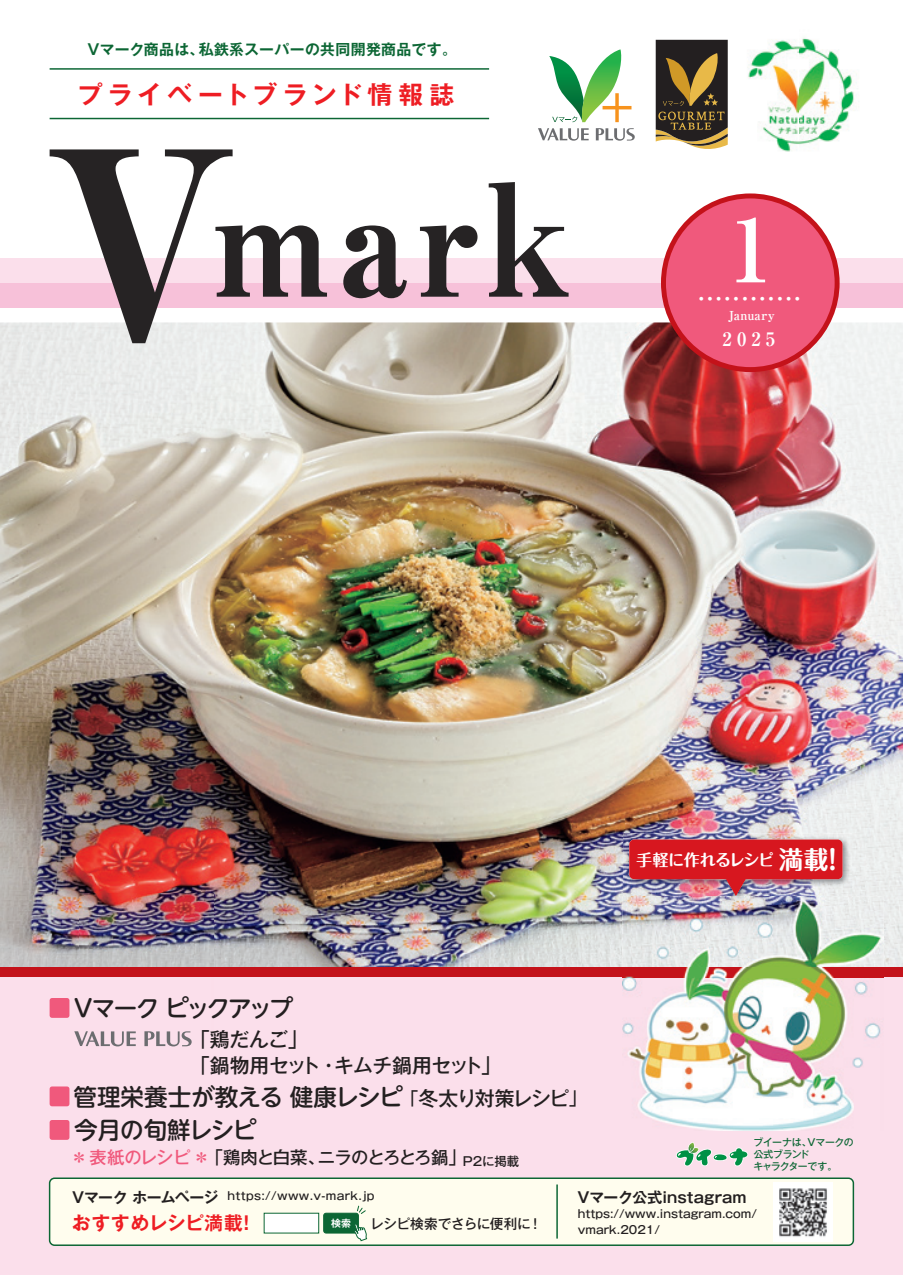
<style>
.page{position:relative;width:903px;height:1275px;background:#fff}
.page>*{position:absolute;margin:0;border:0;box-sizing:border-box;transform-origin:0 0}
.t1{font:700 86.8px "Ryumin Pr 5";color:#fff}
.t2{font:700 27.3px "Maru Fo Pro";color:#fff;scale:.91 1}
.t3{font:700 24.85px "Gothic MB101 Pr 5 De";letter-spacing:.2em;color:#ee1d23}
.t4{font:700 24.85px "Maru Fo Pro";color:#fff}
.t5{font:500 23.62px/32.7px "UD Shin M Go Pr 6";letter-spacing:-.005em;color:#231f20}
.t6{font:500 23.62px "UD Shin M Go Pr 6";letter-spacing:-.075em;color:#231f20}
.t7{font:500 19.78px "Gothic MB101 Pr 5";letter-spacing:-.03em;color:#231f20}
.t8{font:500 19.78px "Gothic MB101 Pr 5";letter-spacing:-.075em;color:#231f20}
.t9{font:700 18.55px "Gothic MB101 Pr 5 De";color:#fff}
.t10{font:700 18.55px "Gothic MB101 Pr 5 De";letter-spacing:.045em;color:#ee1d23}
.t11{font:700 18.55px "Ryumin Pr 5";color:#fff}
.t12{font:500 17.32px "Gothic MB101 Pr 5";letter-spacing:-.005em;color:#f0597c}
.t13{font:500 17.32px "Gothic MB101 Pr 5";letter-spacing:-.065em;color:#231f20}
.t14{font:700 16.1px "Maru Fo Pro";letter-spacing:-.04em;color:#fff}
.t15{font:700 14.88px "Gothic MB101 Pr 5 De";letter-spacing:.025em;color:#0c6634}
.t16{font:700 14.88px "Gothic MB101 Pr 5 De";letter-spacing:-.01em;color:#231f20}
.t17{font:700 14.88px "Gothic MB101 Pr 5 De";letter-spacing:-.03em;color:#231f20}
.t18{font:700 14.88px "Gothic MB101 Pr 5 De";letter-spacing:.005em;color:#0c6634}
.t19{font:500 13.65px "Gothic MB101 Pr 5";letter-spacing:-.015em;color:#231f20}
.t20{font:700 12.42px "Ryumin Pr 5";letter-spacing:.02em;color:#fff}
.t21{font:500 12.42px "Gothic MB101 Pr 5";letter-spacing:-.01em;color:#231f20}
.t22{font:500 11.2px/15.8px "Gothic MB101 Pr 5";color:#231f20}
.t23{font:500 11.2px "Gothic MB101 Pr 5";letter-spacing:.03em;color:#231f20}
.t24{font:500 9.97px/12.2px "Gothic MB101 Pr 5";letter-spacing:-.045em;color:#0c6634}
.t25{font:700 9.97px "Gothic MB101 Pr 5 De";color:#fff}
.s1{color:#231f20}
</style>
<div class="page">
<div style="left:0;top:972px;width:903px;height:303px;background:#fbdfeb"></div>
<div style="left:0;top:258px;width:903px;height:50px;background:#fbdfeb"></div>
<div style="left:0;top:283px;width:903px;height:25px;background:#f7c1d9"></div>
<img style="left:0;top:322px;width:903px;height:645px">
<svg style="left:596px;top:128px;width:39px;height:13px"></svg>
<svg style="left:538px;top:128px;width:51px;height:13px"></svg>
<svg style="left:549px;top:49px;width:82px;height:73px"></svg>
<img style="left:86px;top:1046px;width:102px;height:1px">
<img style="left:80px;top:893px;width:133px;height:74px">
<div style="left:50px;top:1178px;width:803px;height:67px;background:#fffdee;border-radius:5px"></div>
<div style="left:49px;top:1177px;width:805px;height:69px;border:1px solid #0c6634;border-radius:5px"></div>
<div style="left:264px;top:1213px;width:55px;height:20px;background:#fff"></div>
<div style="left:324px;top:1213px;width:34px;height:20px;background:#0c6634;border-radius:2px"></div>
<div style="left:323px;top:1213px;width:36px;height:20px;border:1px solid #0c6634;border-radius:2px"></div>
<svg style="left:356px;top:1205px;width:10px;height:10px"></svg>
<svg style="left:353px;top:1224px;width:15px;height:18px"></svg>
<hr style="left:556px;top:1184px;width:2px;height:54px;background:#0c6634">
<svg style="left:656px;top:40px;width:72px;height:109px;background:#5d4e32"></svg>
<img style="left:748px;top:38px;width:109px;height:114px">
<div style="left:0;top:967px;width:903px;height:10px;background:#c4121a"></div>
<img style="left:773px;top:1182px;width:59px;height:59px">
<svg style="left:144px;top:1031px;width:48px;height:15px"></svg>
<svg style="left:74px;top:1031px;width:62px;height:15px"></svg>
<div style="left:663px;top:196px;width:174px;height:174px;background:#f0597c;border-radius:50%"></div>
<div style="left:661px;top:193px;width:178px;height:179px;border:5px solid #c4121a;border-radius:50%"></div>
<div style="left:50px;top:998px;width:19px;height:20px;background:#f0597c;border-radius:2px"></div>
<div style="left:50px;top:1086px;width:19px;height:20px;background:#f0597c;border-radius:2px"></div>
<div style="left:50px;top:1120px;width:19px;height:20px;background:#f0597c;border-radius:2px"></div>
<svg style="left:50px;top:149px;width:518px;height:194px"></svg>
<hr style="left:50px;top:68px;width:439px;height:2px;background:#0c6634">
<hr style="left:50px;top:118px;width:439px;height:1px;background:#0c6634">
<img style="left:623px;top:834px;width:229px;height:63px">
<img style="left:629px;top:839px;width:213px;height:57px">
<svg style="left:676px;top:1142px;width:72px;height:25px"></svg>
<img style="left:622px;top:897px;width:262px;height:234px">
<h3 class="t15" style="left:199px;top:37px;width:260px">私鉄系スーパーの共同開発商品です。</h3>
<h3 class="t18" style="left:88px;top:37px;width:118px">Vマーク商品は、</h3>
<h3 class="t3" style="left:78px;top:74px;width:378px">プライベートブランド情報誌</h3>
<h1 class="t1" style="left:729px;top:181px;width:45px">1</h1>
<h3 class="t9" style="left:686px;top:307px;width:13px;rotate:-90deg">・</h3>
<h3 class="t9" style="left:694px;top:307px;width:13px;rotate:-90deg">・</h3>
<h3 class="t9" style="left:703px;top:307px;width:13px;rotate:-90deg">・</h3>
<h3 class="t9" style="left:712px;top:307px;width:13px;rotate:-90deg">・</h3>
<h3 class="t9" style="left:721px;top:307px;width:13px;rotate:-90deg">・</h3>
<h3 class="t9" style="left:729px;top:307px;width:13px;rotate:-90deg">・</h3>
<h3 class="t9" style="left:738px;top:307px;width:13px;rotate:-90deg">・</h3>
<h3 class="t9" style="left:747px;top:307px;width:13px;rotate:-90deg">・</h3>
<h3 class="t9" style="left:756px;top:307px;width:13px;rotate:-90deg">・</h3>
<h3 class="t9" style="left:764px;top:307px;width:13px;rotate:-90deg">・</h3>
<h3 class="t9" style="left:773px;top:307px;width:13px;rotate:-90deg">・</h3>
<h3 class="t9" style="left:782px;top:307px;width:13px;rotate:-90deg">・</h3>
<p class="t20" style="left:728px;top:306px;width:48px">January</p>
<h3 class="t11" style="left:722px;top:324px;width:54px">2025</h3>
<h3 class="t6" style="left:74px;top:988px;width:220px">Vマークピックアップ</h3>
<h3 class="t7" style="left:190px;top:1023px;width:119px">「鶏だんご「</h3>
<h3 class="t7" style="left:190px;top:1049px;width:150px">「鍋物用セット・</h3>
<h3 class="t7" style="left:334px;top:1049px;width:169px">キムチ鍋用セット「</h3>
<h3 class="t5" style="left:74px;top:1079px;width:331px">管理栄養士が教える健康レシピ今月の旬鮮レシピ</h3>
<h3 class="t8" style="left:419px;top:1082px;width:152px">冬太り対策レシピ</h3>
<h3 class="t13" style="left:401px;top:1084px;width:19px">「</h3>
<h3 class="t13" style="left:569px;top:1084px;width:19px">「</h3>
<h3 class="t12" style="left:71px;top:1143px;width:256px">＊表紙のレシピ＊<span class="s1">「鶏肉と白菜、</span></h3>
<h3 class="t13" style="left:318px;top:1143px;width:149px">ニラのとろとろ鍋「</h3>
<p class="t21" style="left:463px;top:1151px;width:58px">P2に掲載</p>
<h3 class="t4" style="left:779px;top:839px;width:51px">満載</h3>
<h2 class="t2" style="left:820px;top:838px;width:29px">!</h2>
<h3 class="t14" style="left:636px;top:847px;width:139px">手軽に作れるレシピ</h3>
<p class="t24" style="left:753px;top:1135px;width:85px">ブイーナは、<br>公式ブランド<br>キャラクターです。</p>
<p class="t24" style="left:808px;top:1135px;width:48px">Vマークの</p>
<h3 class="t17" style="left:72px;top:1185px;width:148px">Vマークホームページ</h3>
<p class="t23" style="left:227px;top:1186px;width:149px">https://www v. -mark.jp</p>
<h3 class="t10" style="left:72px;top:1208px;width:172px">おすすめレシピ満載</h3>
<h3 class="t10" style="left:237px;top:1208px;width:20px">!</h3>
<p class="t25" style="left:331px;top:1215px;width:22px">検索</p>
<p class="t19" style="left:370px;top:1212px;width:162px">レシピ検索でさらに便利に</p>
<p class="t19" style="left:528px;top:1212px;width:15px">!</p>
<h3 class="t16" style="left:578px;top:1185px;width:171px">Vマーク公式instagram</h3>
<p class="t22" style="left:578px;top:1205px;width:181px">https://www.instagram.com/ vmark.2021/</p>
</div>
